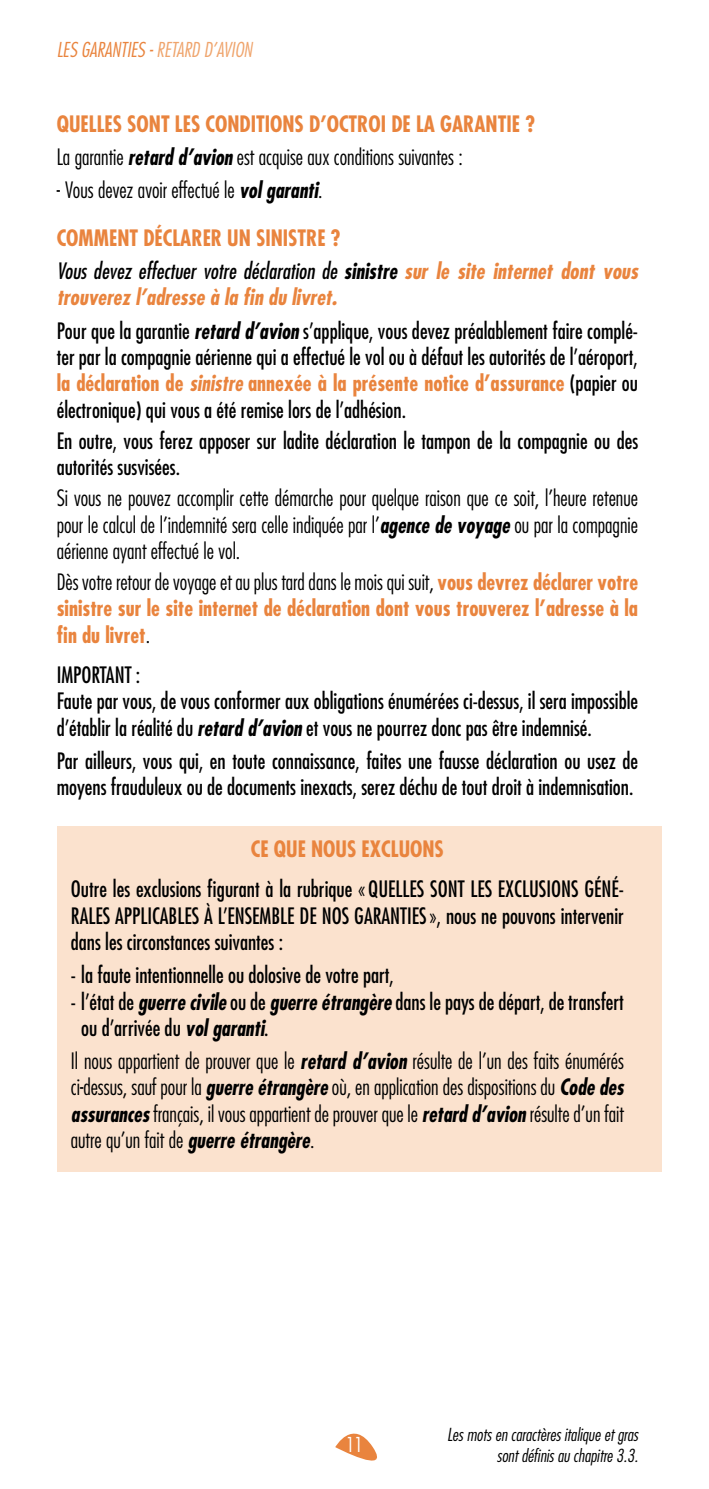
<style>
.page{position:relative;width:709px;height:1489px;background:#fff}
.page>*{position:absolute;margin:0;border:0;box-sizing:border-box;transform-origin:0 0}
.t1{font:condensed 22px/26.2px "Futura Std";color:#000;scale:.96 1}
.t2{font:300 condensed 22px/26.2px "Futura Std";color:#000;text-align:justify;scale:.96 1}
.t3{font:700 condensed 22px/26.2px "Futura Std";color:#e9843e;scale:.96 1}
.t4{font:italic 700 condensed 22px/26.2px "Futura Std";color:#e9843e;scale:.96 1}
.t5{font:italic 300 condensed 20px "Futura Std";color:#e9843e}
.t6{font:300 condensed 20px "Futura Std";color:#fff}
.t7{font:italic 300 condensed 17.5px/21px "Futura Std";color:#000;text-align:right}
.s1{color:#efa46c}
.s2{font-weight:300;color:#000}
.s3{font-style:italic;color:#000}
.s4{font-weight:700;font-style:italic}
.s5{font-weight:700;color:#e9843e}
.s6{font-weight:400;color:#000}
.s7{color:#000}
.s8{font-weight:700;font-style:italic;color:#e9843e}
</style>
<div class="page">
<svg style="left:335px;top:1433px;width:42px;height:28px"></svg>
<div style="left:57px;top:826px;width:604px;height:344px;background:#fbe2ce"></div>
<p class="t5" style="left:57px;top:37px;width:197px">LES GARANTIES - <span class="s1">RETARD D’AVION</span></p>
<p class="t3" style="left:57px;top:107px;width:499px;line-height:33.2px">QUELLES SONT LES CONDITIONS D’OCTROI DE LA GARANTIE ?<br><span class="s2">La garantie</span> <span class="s3">retard d’avion</span> <span class="s2">est acquise aux conditions suivantes :</span></p>
<p class="t2" style="left:57px;top:166px;width:297px;line-height:47.5px">- Vous devez avoir effectué le <span class="s4">vol garanti</span>.<br><span class="s5">COMMENT DÉCLARER UN SINISTRE ?</span></p>
<p class="t4" style="left:57px;top:258px;width:607px"><span class="s6">Vous devez effectuer votre déclaration de</span> <span class="s7">sinistre</span> sur le site internet dont vous trouverez l’adresse à la fin du livret.</p>
<p class="t1" style="left:57px;top:317px;width:607px;text-align:justify">Pour que la garantie <span class="s4">retard d’avion</span> s’applique, vous devez préalablement faire complé&shy;ter par la compagnie aérienne qui a effectué le vol ou à défaut les autorités de l’aéroport, <span class="s5">la déclaration de</span> <span class="s8">sinistre</span> <span class="s5">annexée à la présente notice d’assurance</span> (papier ou électronique) qui vous a été remise lors de l’adhésion.</p>
<p class="t1" style="left:57px;top:427px;width:607px">En outre, vous ferez apposer sur ladite déclaration le tampon de la compagnie ou des autorités susvisées.</p>
<p class="t2" style="left:57px;top:485px;width:607px">Si vous ne pouvez accomplir cette démarche pour quelque raison que ce soit, l’heure retenue pour le calcul de l’indemnité sera celle indiquée par l’<span class="s4">agence de voyage</span> ou par la compagnie aérienne ayant effectué le vol.</p>
<p class="t3" style="left:57px;top:569px;width:607px;text-align:justify"><span class="s2">Dès votre retour de voyage et au plus tard dans le mois qui suit,</span> vous devrez déclarer votre sinistre sur le site internet de déclaration dont vous trouverez l’adresse à la fin du livret<span class="s2">.</span></p>
<p class="t1" style="left:57px;top:661px;width:607px">IMPORTANT :<br>Faute par vous, de vous conformer aux obligations énumérées ci-dessus, il sera impossible d’établir la réalité du <span class="s4">retard d’avion</span> et vous ne pourrez donc pas être indemnisé.</p>
<p class="t1" style="left:57px;top:747px;width:607px">Par ailleurs, vous qui, en toute connaissance, faites une fausse déclaration ou usez de moyens frauduleux ou de documents inexacts, serez déchu de tout droit à indemnisation.</p>
<p class="t3" style="left:251px;top:835px;width:203px">CE QUE NOUS EXCLUONS</p>
<p class="t1" style="left:71px;top:875px;width:577px;text-align:justify">Outre les exclusions figurant à la rubrique « QUELLES SONT LES EXCLUSIONS GÉNÉ-RALES APPLICABLES À L’ENSEMBLE DE NOS GARANTIES», nous ne pouvons intervenir dans les circonstances suivantes :</p>
<p class="t1" style="left:71px;top:961px;width:338px">- la faute intentionnelle ou dolosive de votre part,</p>
<p class="t1" style="left:81px;top:988px;width:567px;text-indent:-10px">- l’état de <span class="s4">guerre civile</span> ou de <span class="s4">guerre étrangère</span> dans le pays de départ, de transfert ou d’arrivée du <span class="s4">vol garanti</span>.</p>
<p class="t2" style="left:71px;top:1047px;width:577px">Il nous appartient de prouver que le <span class="s4">retard d’avion</span> résulte de l’un des faits énumérés ci-dessus, sauf pour la <span class="s4">guerre étrangère</span> où, en application des dispositions du <span class="s4">Code des assurances</span> français, il vous appartient de prouver que le <span class="s4">retard d’avion</span> résulte d’un fait autre qu’un fait de <span class="s4">guerre étrangère</span>.</p>
<p class="t6" style="left:346px;top:1432px;width:18px">11</p>
<p class="t7" style="left:447px;top:1424px;width:192px">Les mots en caractères italique et gras sont définis au chapitre 3.3.</p>
</div>
